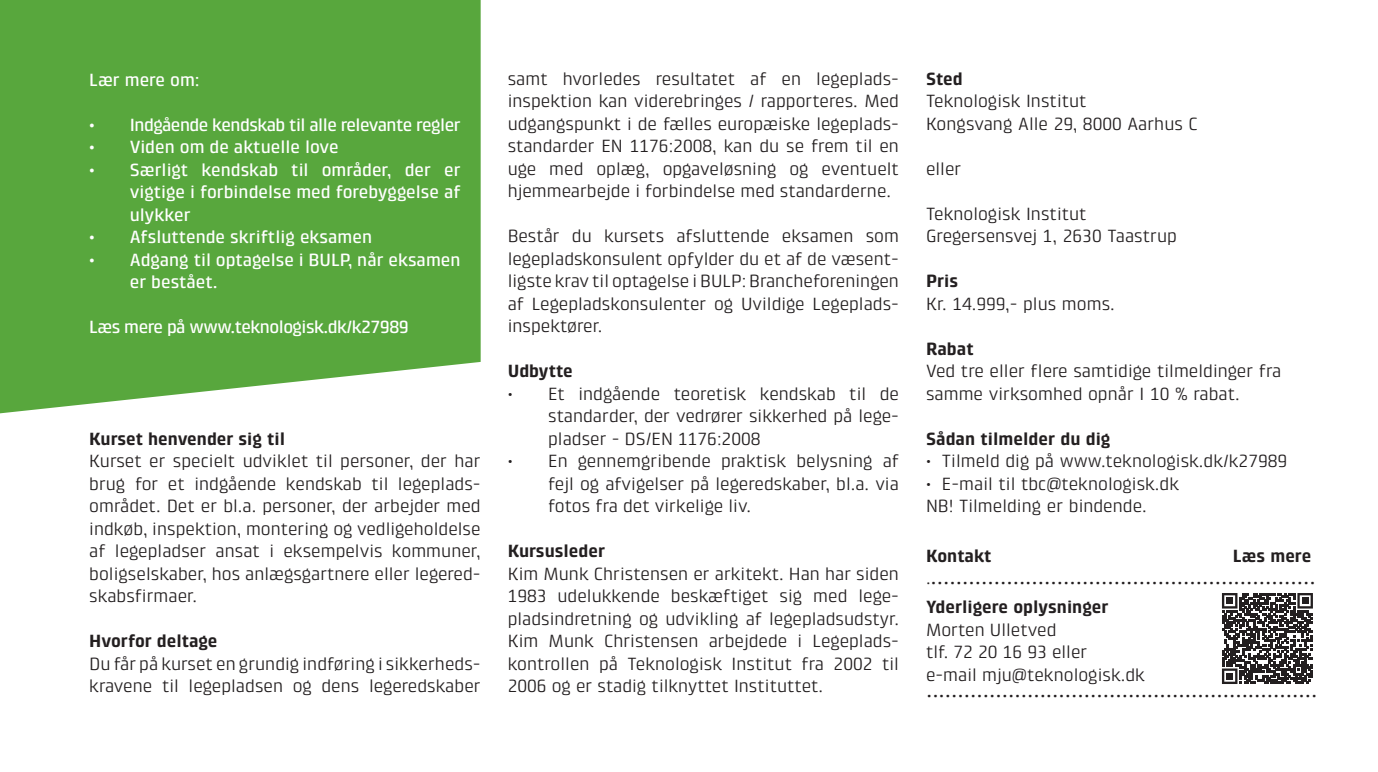
<style>
.page{position:relative;width:1378px;height:772px;background:#fff}
.page>*{position:absolute;margin:0;border:0;box-sizing:border-box;transform-origin:0 0}
.t1{font:24.75px "Klint Pro";color:#231f20}
.t2{font:18px/22.5px "Klint Pro";color:#231f20;text-align:justify}
.t3{font:500 18px/22.5px "Klint Pro";color:#fff;text-align:justify}
.t4{font:700 18px "Klint Pro";color:#231f20}
.t5{font:500 18px "Klint Pro";letter-spacing:-.03em;color:#fff}
.s1{font-size:18px}
</style>
<div class="page">
<div style="left:0;top:0;width:481px;height:413px;background:#58a73d"></div>
<svg style="left:1222px;top:593px;width:91px;height:91px"></svg>
<div style="left:1226px;top:597px;width:7px;height:7px;background:#231f20"></div>
<div style="left:1302px;top:597px;width:6px;height:7px;background:#231f20"></div>
<div style="left:1226px;top:673px;width:7px;height:6px;background:#231f20"></div>
<p class="t3" style="left:89px;top:68px;width:112px">Lær mere om:</p>
<p class="t5" style="left:89px;top:114px;width:373px">• Indgående kendskab til alle relevante regler</p>
<p class="t3" style="left:89px;top:136px;width:251px">• Viden om de aktuelle love</p>
<p class="t3" style="left:130px;top:158px;width:332px;text-indent:-40px">• Særligt kendskab til områder, der er vigtige i forbindelse med forebyggelse af ulykker</p>
<p class="t3" style="left:89px;top:226px;width:284px">• Afsluttende skriftlig eksamen</p>
<p class="t3" style="left:130px;top:248px;width:332px;text-indent:-40px">• Adgang til optagelse i BULP, når eksamen er bestået.</p>
<p class="t5" style="left:89px;top:317px;width:321px">Læs mere på www.teknologisk.dk/k27989</p>
<p class="t4" style="left:89px;top:428px;width:197px">Kurset henvender sig til</p>
<p class="t2" style="left:89px;top:450px;width:393px">Kurset er specielt udviklet til personer, der har brug for et indgående kendskab til legeplads&shy;området. Det er bl.a. personer, der arbejder med indkøb, inspektion, montering og vedligeholdelse af legepladser ansat i eksempelvis kommuner, boligselskaber, hos anlægsgartnere eller legered&shy;skabsfirmaer.</p>
<p class="t4" style="left:89px;top:631px;width:130px">Hvorfor deltage</p>
<p class="t2" style="left:89px;top:652px;width:393px">Du får på kurset en grundig indføring i sikkerheds&shy;kravene til legepladsen og dens legeredskaber</p>
<p class="t2" style="left:508px;top:67px;width:393px">samt hvorledes resultatet af en legeplads&shy;inspektion kan viderebringes / rapporteres. Med udgangspunkt i de fælles europæiske legeplads&shy;standarder EN 1176:2008, kan du se frem til en uge med oplæg, opgaveløsning og eventuelt hjemmearbejde i forbindelse med standarderne.</p>
<p class="t2" style="left:508px;top:225px;width:393px">Består du kursets afsluttende eksamen som legepladskonsulent opfylder du et af de væsent&shy;ligste krav til optagelse i BULP: Brancheforeningen af Legepladskonsulenter og Uvildige Legeplads&shy;inspektører.</p>
<p class="t4" style="left:508px;top:361px;width:67px">Udbytte</p>
<p class="t2" style="left:548px;top:382px;width:352px;text-indent:-40px">• Et indgående teoretisk kendskab til de standarder, der vedrører sikkerhed på lege&shy;pladser - DS/EN 1176:2008</p>
<p class="t2" style="left:548px;top:450px;width:352px;text-indent:-40px">• En gennemgribende praktisk belysning af fejl og afvigelser på legeredskaber, bl.a. via fotos fra det virkelige liv.</p>
<p class="t4" style="left:508px;top:541px;width:99px">Kursusleder</p>
<p class="t2" style="left:508px;top:562px;width:393px">Kim Munk Christensen er arkitekt. Han har siden 1983 udelukkende beskæftiget sig med lege&shy;pladsindretning og udvikling af legepladsudstyr.<br>Kim Munk Christensen arbejdede i Legeplads&shy;kontrollen på Teknologisk Institut fra 2002 til 2006 og er stadig tilknyttet Instituttet.</p>
<p class="t4" style="left:926px;top:68px;width:38px">Sted</p>
<p class="t2" style="left:926px;top:90px;width:273px">Teknologisk Institut<br>Kongsvang Alle 29, 8000 Aarhus C</p>
<p class="t2" style="left:926px;top:157px;width:37px">eller</p>
<p class="t2" style="left:926px;top:202px;width:252px">Teknologisk Institut<br>Gregersensvej 1, 2630 Taastrup</p>
<p class="t4" style="left:926px;top:271px;width:34px">Pris</p>
<p class="t2" style="left:926px;top:292px;width:190px">Kr. 14.999,- plus moms.</p>
<p class="t4" style="left:926px;top:338px;width:49px">Rabat</p>
<p class="t2" style="left:926px;top:360px;width:357px">Ved tre eller flere samtidige tilmeldinger fra samme virksomhed opnår I 10 % rabat.</p>
<p class="t4" style="left:926px;top:428px;width:186px">Sådan tilmelder du dig</p>
<p class="t2" style="left:926px;top:450px;width:363px">• Tilmeld dig på www.teknologisk.dk/k27989</p>
<p class="t2" style="left:926px;top:472px;width:255px">• E-mail til tbc@teknologisk.dk<br>NB! Tilmelding er bindende.</p>
<p class="t4" style="left:926px;top:545px;width:67px">Kontakt</p>
<p class="t4" style="left:1233px;top:545px;width:80px">Læs mere</p>
<h1 class="t1" style="left:926px;top:562px;width:391px"><span class="s1">.</span>.............................................................</h1>
<p class="t4" style="left:926px;top:597px;width:184px">Yderligere oplysninger</p>
<p class="t2" style="left:926px;top:618px;width:220px;text-align:left">Morten Ulletved<br>tlf. 72 20 16 93 eller<br>e-mail mju@teknologisk.dk</p>
<h1 class="t1" style="left:926px;top:674px;width:393px">..............................................................</h1>
</div>
